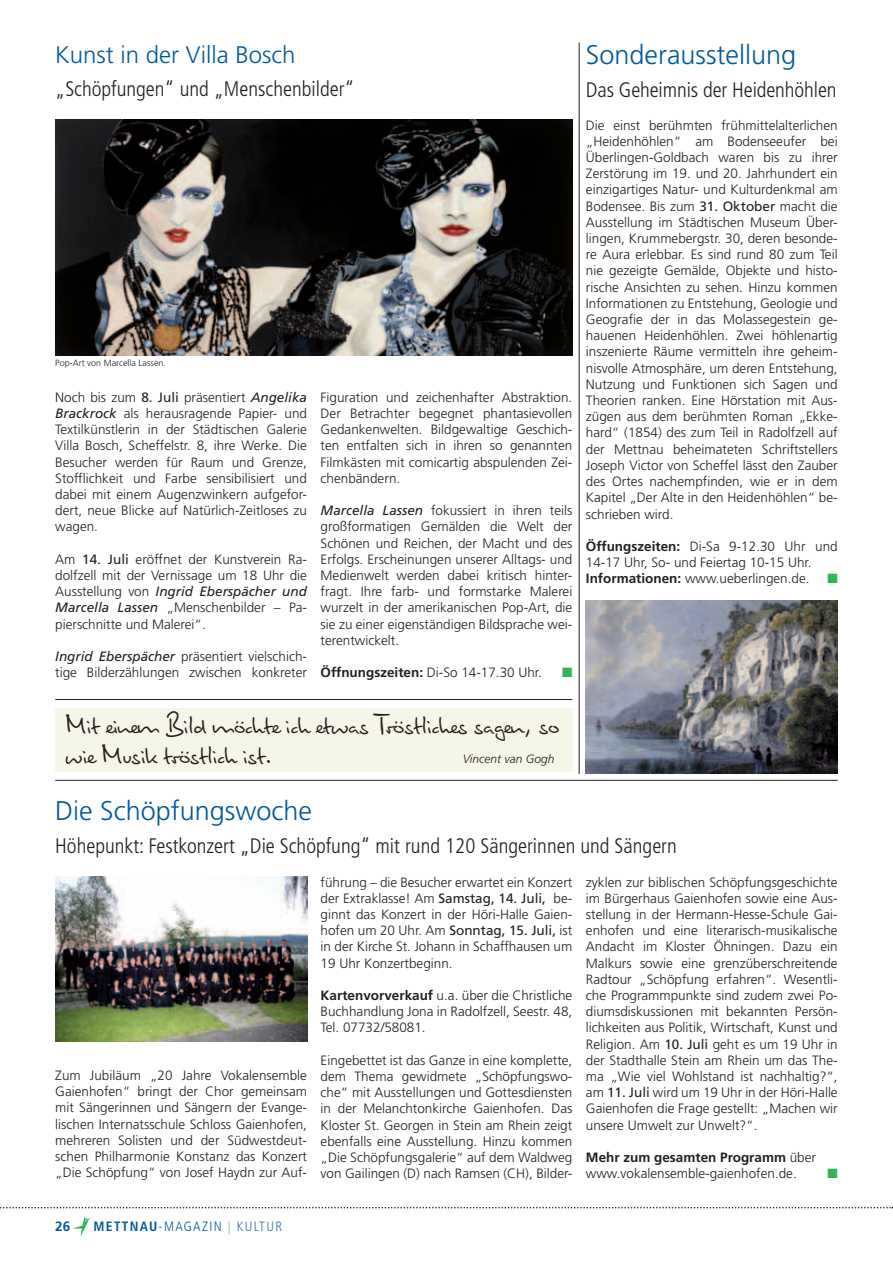
<style>
.page{position:relative;width:893px;height:1263px;background:#fff}
.page>*{position:absolute;margin:0;border:0;box-sizing:border-box;transform-origin:0 0}
.t1{font:27px/30px "Brouet Handwriting";color:#231f20}
.t2{font:300 27px "Frutiger";color:#00599a}
.t3{font:300 24px "Frutiger";color:#00599a}
.t4{font:300 condensed 21px "Frutiger";color:#231f20}
.t5{font:300 13.5px/16.2px "Frutiger";color:#231f20;text-align:justify}
.t6{font:300 condensed 13.5px "Frutiger";letter-spacing:.1em;color:#00599a}
.t7{font:13.5px "Zapf Dingbats ITC";color:#32b457}
.t8{font:700 13.5px "Frutiger";color:#00599a}
.t9{font:italic 300 12px "Frutiger";color:#231f20}
.t10{font:300 9px "Frutiger";color:#231f20}
.s1{font-weight:400}
.s2{font-weight:400;font-style:italic}
.s3{font-weight:700}
.s4{color:#71c27d}
.s5{color:#3773ae}
</style>
<div class="page">
<svg style="left:0;top:1207px;width:893px;height:1px"></svg>
<svg style="left:72px;top:1216px;width:18px;height:21px"></svg>
<img style="left:55px;top:119px;width:517px;height:236px">
<hr style="left:579px;top:43px;width:1px;height:731px;background:#231f20">
<hr style="left:55px;top:780px;width:783px;height:1px;background:#231f20">
<img style="left:586px;top:600px;width:252px;height:174px">
<img style="left:55px;top:876px;width:252px;height:166px">
<hr style="left:55px;top:699px;width:517px;height:1px;background:#231f20">
<div style="left:55px;top:708px;width:517px;height:64px;background:#f5f5e8"></div>
<h2 class="t3" style="left:55px;top:41px;width:242px">Kunst in der Villa Bosch</h2>
<h3 class="t4" style="left:55px;top:77px;width:301px">„Schöpfungen“ und „Menschenbilder“</h3>
<p class="t10" style="left:55px;top:358px;width:112px">Pop-Art von Marcella Lassen.</p>
<p class="t5" style="left:55px;top:389px;width:253px">Noch bis zum <span class="s1">8. Juli</span> präsentiert <span class="s2">Angelika Brackrock</span> als herausragende Papier- und Textilkünstlerin in der Städtischen Galerie Villa Bosch, Scheffelstr. 8, ihre Werke. Die Besucher werden für Raum und Grenze, Stofflichkeit und Farbe sensibilisiert und dabei mit einem Augenzwinkern aufgefor&shy;dert, neue Blicke auf Natürlich-Zeitloses zu wagen.</p>
<p class="t5" style="left:55px;top:551px;width:253px">Am <span class="s1">14. Juli</span> eröffnet der Kunstverein Ra&shy;dolfzell mit der Vernissage um 18 U hr die Ausstellung von <span class="s2">Ingrid Eberspächer und Marcella Lassen</span> „Menschenbilder – Pa&shy;pierschnitte und Malerei“.</p>
<p class="t5" style="left:55px;top:648px;width:253px"><span class="s2">Ingrid Eberspächer</span> präsentiert vielschich&shy;tige Bilderzählungen zwischen konkreter</p>
<p class="t5" style="left:321px;top:389px;width:253px">Figuration und zeichenhafter Abstraktion.<br>Der Betrachter begegnet phantasievollen Gedankenwelten. Bildgewaltige Geschich&shy;ten entfalten sich in ihren so genannten Filmkästen mit comicartig abspulenden Zei&shy;chenbändern.</p>
<p class="t5" style="left:321px;top:502px;width:253px"><span class="s2">Marcella Lassen</span> fokussiert in ihren teils großformatigen Gemälden die Welt der Schönen und Reichen, der Macht und des Erfolgs. Erscheinungen unserer Alltags- und Medienwelt werden dabei kritisch hinter&shy;fragt. Ihre farb- und formstarke Malerei wurzelt in der amerikanischen Pop-Art, die sie zu einer eigenständigen Bildsprache wei&shy;terentwickelt.</p>
<p class="t5" style="left:321px;top:664px;width:223px"><span class="s3">Öffnungszeiten:</span> Di-So 14-17.30 U hr.</p>
<p class="t7" style="left:562px;top:666px;width:12px">■</p>
<h1 class="t1" style="left:66px;top:709px;width:495px">Mit einem Bild möchte ich etwas Tröstliches sagen, so wie Musik tröstlich ist.</h1>
<p class="t9" style="left:463px;top:752px;width:93px">Vincent van Gogh</p>
<h1 class="t2" style="left:586px;top:39px;width:212px">Sonderausstellung</h1>
<h3 class="t4" style="left:586px;top:78px;width:252px">Das Geheimnis der Heidenhöhlen</h3>
<p class="t5" style="left:586px;top:117px;width:253px">Die einst berühmten frühmittelalterlichen „Heidenhöhlen“ am Bodenseeufer bei Überlingen-Goldbach waren bis zu ihrer Zerstörung im 19. und 20. Jahrhundert ein einzigartiges Natur- und Kulturdenkmal am Bodensee. Bis zum <span class="s1">31. Oktober</span> macht die Ausstellung im Städtischen Museum Über&shy;lingen, Krummebergstr. 30, deren besonde&shy;re Aura erlebbar. Es sind rund 80 zum Teil nie gezeigte Gemälde, Objekte und histo&shy;rische Ansichten zu sehen. H inzu kommen Informationen zu Entstehung, Geologie und Geografie der in das Molassegestein ge&shy;hauenen Heidenhöhlen. Zwei höhlenartig inszenierte Räume vermitteln ihre geheim&shy;nisvolle Atmosphäre, um deren Entstehung, Nutzung und Funktionen sich Sagen und Theorien ranken. Eine Hörstation mit Aus&shy;zügen aus dem berühmten Roman „Ekke&shy;hard“ (1854) des zum Teil in Radolfzell auf der Mettnau beheimateten Schriftstellers Joseph Victor von Scheffel lässt den Zauber des Ortes nachempfinden, wie er in dem Kapitel „Der Alte in den Heidenhöhlen“ be&shy;schrieben wird.</p>
<p class="t5" style="left:586px;top:538px;width:253px;text-align:left"><span class="s3">Öffungszeiten:</span> Di-Sa 9-12.30 U hr und<br>14-17 U hr, So- und Feiertag 10-15 U hr.<br><span class="s3">Informationen:</span> www.ueberlingen.de.</p>
<p class="t7" style="left:827px;top:572px;width:12px">■</p>
<h1 class="t2" style="left:55px;top:795px;width:258px">Die Schöpfungswoche</h1>
<h3 class="t4" style="left:55px;top:834px;width:623px">Höhepunkt: Festkonzert „Die Schöpfung“ mit rund 120 Sängerinnen und Sängern</h3>
<p class="t5" style="left:55px;top:1067px;width:253px">Zum Jubiläum „20 Jahre Vokalensemble Gaienhofen“ bringt der Chor gemeinsam mit Sängerinnen und Sängern der Evange&shy;lischen Internatsschule Schloss Gaienhofen, mehreren Solisten und der Südwestdeut&shy;schen Philharmonie Konstanz das Konzert „Die Schöpfung“ von Josef Haydn zur Auf-</p>
<p class="t5" style="left:321px;top:874px;width:253px">führung – die Besucher erwartet ein Konzert der Extraklasse! Am <span class="s1">Samstag, 14. Juli,</span> be&shy;ginnt das Konzert in der Höri-Halle Gaien&shy;hofen um 20 U hr. Am <span class="s1">Sonntag, 15. Juli,</span> ist in der Kirche St. Johann in Schaffhausen um 19 U hr Konzertbeginn.</p>
<p class="t5" style="left:321px;top:987px;width:253px"><span class="s3">Kartenvorverkauf</span> u.a. über die Christliche Buchhandlung Jona in Radolfzell, Seestr. 48, Tel. 07732/58081.</p>
<p class="t5" style="left:321px;top:1052px;width:253px">Eingebettet ist das Ganze in eine komplette, dem Thema gewidmete „Schöpfungswo&shy;che“ mit Ausstellungen und Gottesdiensten in der Melanchtonkirche Gaienhofen. Das Kloster St. Georgen in Stein am Rhein zeigt ebenfalls eine Ausstellung. H inzu kommen „Die Schöpfungsgalerie“ auf dem Waldweg von Gailingen (D) nach Ramsen (CH), Bilder-</p>
<p class="t5" style="left:586px;top:874px;width:253px">zyklen zur biblischen Schöpfungsgeschichte im Bürgerhaus Gaienhofen sowie eine Aus&shy;stellung in der Hermann-Hesse-Schule Gai&shy;enhofen und eine literarisch-musikalische Andacht im Kloster Öhningen. Dazu ein Malkurs sowie eine grenzüberschreitende Radtour „Schöpfung erfahren“. Wesentli&shy;che Programmpunkte sind zudem zwei Po&shy;diumsdiskussionen mit bekannten Persön&shy;lichkeiten aus Politik, Wirtschaft, Kunst und Religion. Am <span class="s1">10. Juli</span> geht es um 19 Uhr in der Stadthalle Stein am Rhein um das The&shy;ma „Wie viel Wohlstand ist nachhaltig?“, am <span class="s1">11. Juli</span> wird um 19 Uhr in der Höri-Halle Gaienhofen die Frage gestellt: „Machen wir unsere U mwelt zur U nwelt?“.</p>
<p class="t5" style="left:586px;top:1149px;width:232px"><span class="s3">Mehr zum gesamten Programm</span> über www.vokalensemble-gaienhofen.de.</p>
<p class="t7" style="left:827px;top:1167px;width:12px">■</p>
<p class="t8" style="left:55px;top:1218px;width:17px">26</p>
<p class="t6" style="left:94px;top:1218px;width:181px"><span class="s3">METTNAU</span>-Magazin <span class="s4">|</span> <span class="s5">Ku ltur</span></p>
</div>
